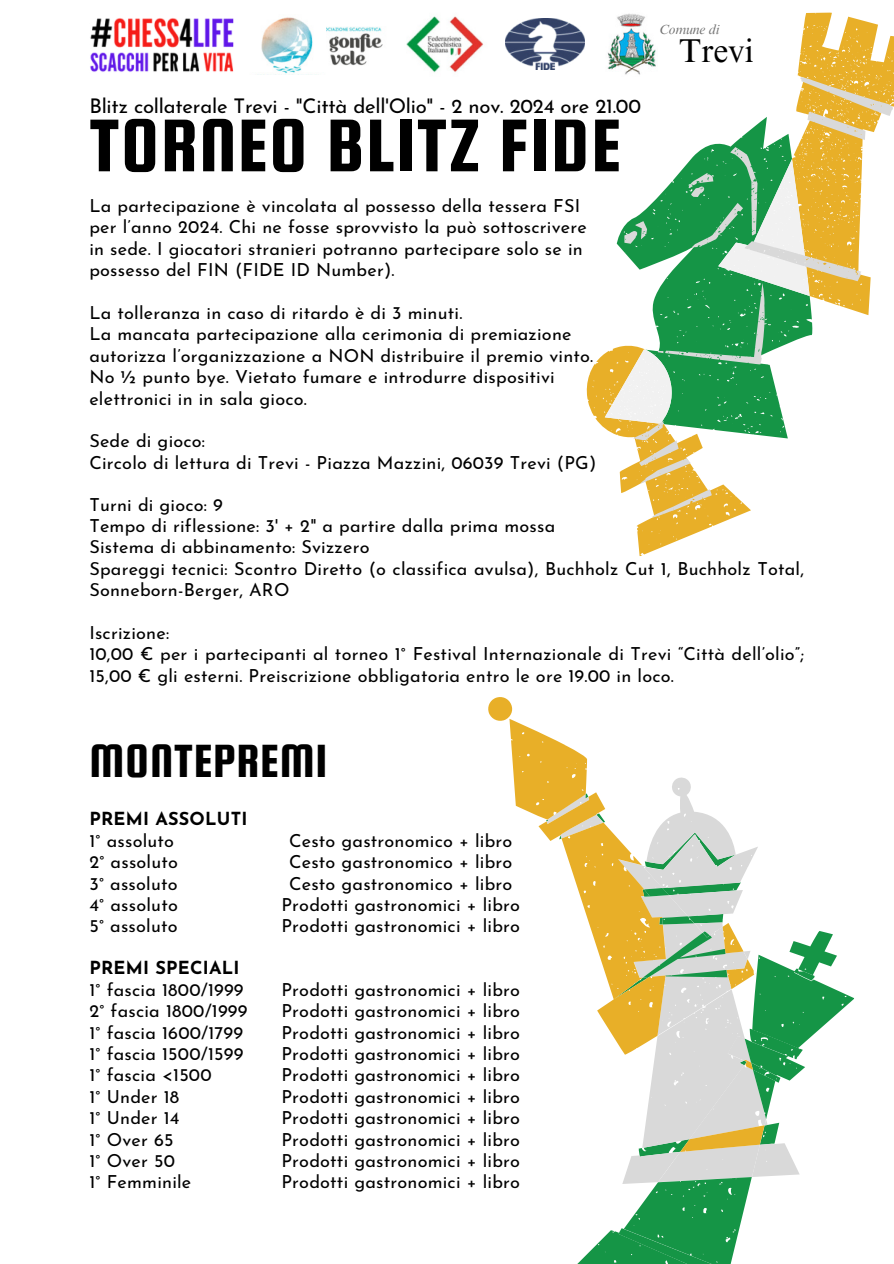
<style>
.page{position:relative;width:894px;height:1264px;background:#fff}
.page>*{position:absolute;margin:0;border:0;box-sizing:border-box;transform-origin:0 0}
.t1{font:79.8px "Squada One";letter-spacing:.015em;color:#000}
.t2{font:49.8px "Squada One";letter-spacing:.015em;color:#000}
.t3{font:33px "Times NRMT Pro";color:#000}
.t4{font:20.25px "Josefin Sans";letter-spacing:-.01em;color:#000}
.t5{font:18px/21.3px "Josefin Sans";letter-spacing:.01em;color:#000}
.t6{font:700 18px "Josefin Sans";letter-spacing:.01em;color:#000}
.t7{font:italic 13.5px "Times NRMT Pro";color:#737373}
</style>
<div class="page">
<svg style="left:586px;top:13px;width:307px;height:543px"></svg>
<svg style="left:604px;top:159px;width:20px;height:265px"></svg>
<svg style="left:624px;top:77px;width:268px;height:440px"></svg>
<svg style="left:488px;top:697px;width:134px;height:191px"></svg>
<svg style="left:577px;top:888px;width:277px;height:375px"></svg>
<svg style="left:622px;top:777px;width:177px;height:406px"></svg>
<img style="left:90px;top:18px;width:144px;height:54px">
<img style="left:406px;top:16px;width:78px;height:57px">
<img style="left:505px;top:18px;width:79px;height:51px">
<img style="left:605px;top:13px;width:52px;height:63px">
<img style="left:326px;top:27px;width:57px;height:39px">
<img style="left:261px;top:17px;width:52px;height:57px">
<p class="t4" style="left:89px;top:89px;width:553px">Blitz collaterale Trevi - "Città dell'Olio" - 2 nov. 2024 ore 21.00</p>
<h1 class="t1" style="left:89px;top:103px;width:533px">TORNEO BLITZ FIDE</h1>
<p class="t7" style="left:659px;top:21px;width:62px">Comune di</p>
<h3 class="t3" style="left:679px;top:31px;width:76px">Trevi</h3>
<p class="t5" style="left:89px;top:193px;width:499px">La partecipazione è vincolata al possesso della tessera FSI per l’anno 2024. Chi ne fosse sprovvisto la può sottoscrivere in sede. I giocatori stranieri potranno partecipare solo se in possesso del FIN (FIDE ID Number).</p>
<p class="t5" style="left:89px;top:300px;width:505px">La tolleranza in caso di ritardo è di 3 minuti.<br>La mancata partecipazione alla cerimonia di premiazione autorizza l’organizzazione a NON distribuire il premio vinto.<br>No ½ punto bye. Vietato fumare e introdurre dispositivi elettronici in in sala gioco.</p>
<p class="t5" style="left:89px;top:428px;width:508px">Sede di gioco:<br>Circolo di lettura di Trevi - Piazza Mazzini, 06039 Trevi (PG)</p>
<p class="t5" style="left:89px;top:491px;width:716px">Turni di gioco: 9<br>Tempo di riflessione: 3' + 2" a partire dalla prima mossa<br>Sistema di abbinamento: Svizzero<br>Spareggi tecnici: Scontro Diretto (o classifica avulsa), Buchholz Cut 1, Buchholz Total, Sonneborn-Berger, ARO</p>
<p class="t5" style="left:89px;top:619px;width:716px">Iscrizione:<br>10,00 € per i partecipanti al torneo 1° Festival Internazionale di Trevi “Città dell’olio”;<br>15,00 € gli esterni. Preiscrizione obbligatoria entro le ore 19.00 in loco.</p>
<h2 class="t2" style="left:89px;top:734px;width:240px">MONTEPREMI</h2>
<p class="t6" style="left:89px;top:803px;width:160px">PREMI ASSOLUTI</p>
<p class="t5" style="left:89px;top:827px;width:90px">1° assoluto<br>2° assoluto<br>3° assoluto<br>4° assoluto<br>5° assoluto</p>
<p class="t5" style="left:281px;top:827px;width:240px;text-align:center">Cesto gastronomico + libro<br>Cesto gastronomico + libro<br>Cesto gastronomico + libro<br>Prodotti gastronomici + libro<br>Prodotti gastronomici + libro</p>
<p class="t6" style="left:89px;top:952px;width:152px">PREMI SPECIALI</p>
<p class="t5" style="left:89px;top:976px;width:160px">1° fascia 1800/1999<br>2° fascia 1800/1999<br>1° fascia 1600/1799<br>1° fascia 1500/1599<br>1° fascia &lt;1500<br>1° Under 18<br>1° Under 14<br>1° Over 65<br>1° Over 50<br>1° Femminile</p>
<p class="t5" style="left:281px;top:976px;width:240px;text-align:justify">Prodotti gastronomici + libro Prodotti gastronomici + libro Prodotti gastronomici + libro Prodotti gastronomici + libro Prodotti gastronomici + libro Prodotti gastronomici + libro Prodotti gastronomici + libro Prodotti gastronomici + libro Prodotti gastronomici + libro Prodotti gastronomici + libro</p>
</div>
